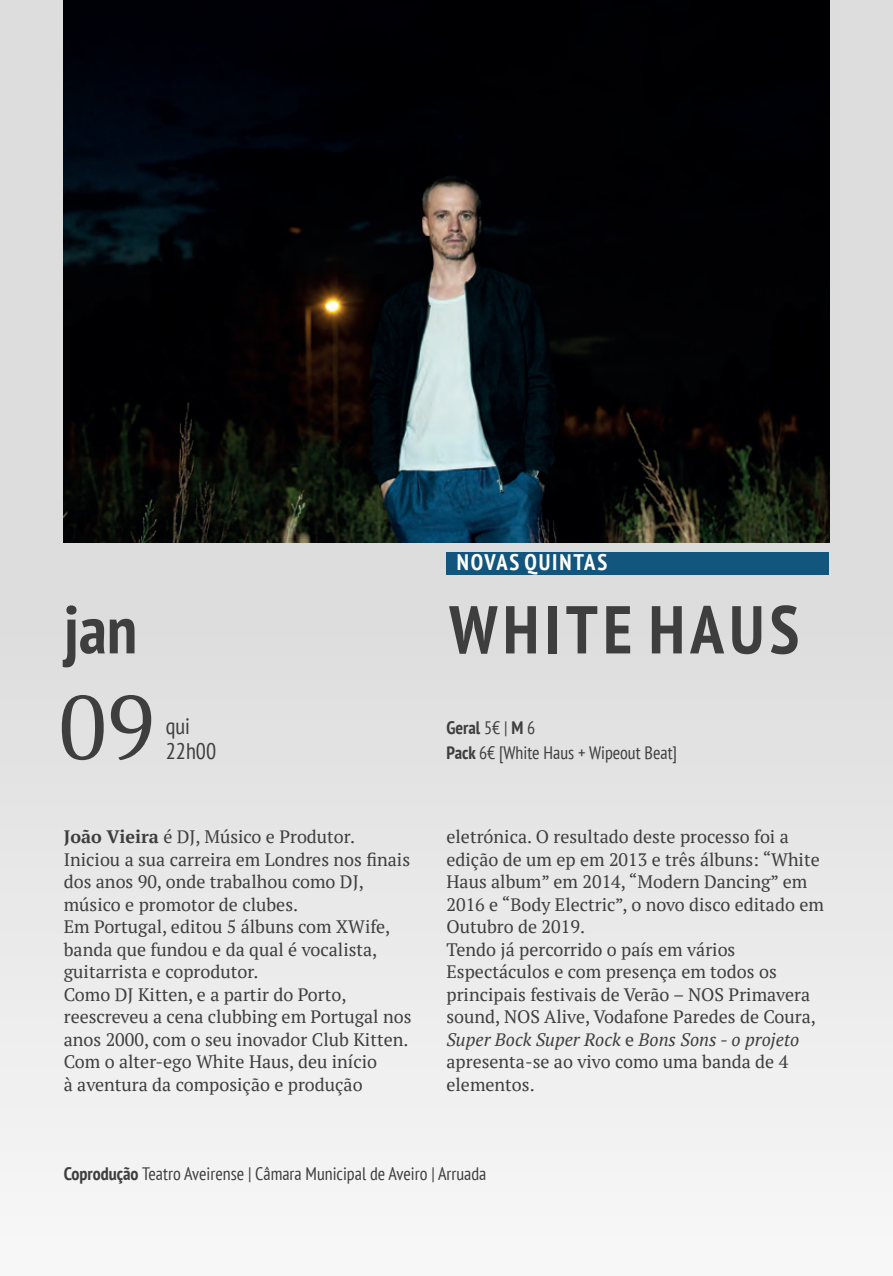
<style>
.page{position:relative;width:893px;height:1276px;background:#fff}
.page>*{position:absolute;margin:0;border:0;box-sizing:border-box;transform-origin:0 0}
.t1{font:90px "PT Serif";color:#3e3e3f}
.t2{font:700 condensed 67.5px "PT Sans";letter-spacing:.08em;color:#3e3e3f}
.t3{font:700 condensed 22.5px "PT Sans";letter-spacing:.08em;color:#fff}
.t4{font:condensed 22.5px "PT Sans";color:#3e3e3f}
.t5{font:18px/22.5px "PT Serif";color:#3e3e3f}
.t6{font:condensed 18px "PT Sans";color:#3e3e3f}
.t7{font:700 condensed 18px "PT Sans";color:#3e3e3f}
.s1{font-weight:400}
.s2{font-weight:700}
.s3{font-style:italic}
</style>
<div class="page">
<div style="left:0;top:0;width:893px;height:1276px;background:linear-gradient(to bottom,#d7d6d6,#f1f1f1)"></div>
<img style="left:64px;top:0;width:765px;height:542px">
<div style="left:446px;top:552px;width:383px;height:22px;background:#13567d"></div>
<h2 class="t2" style="left:64px;top:585px;width:75px">jan</h2>
<h1 class="t1" style="left:59px;top:669px;width:97px">09</h1>
<p class="t4" style="left:166px;top:711px;width:26px">qui</p>
<p class="t4" style="left:166px;top:737px;width:52px">22h00</p>
<p class="t3" style="left:457px;top:547px;width:152px">NOVAS QUINTAS</p>
<h2 class="t2" style="left:449px;top:585px;width:351px">WHITE HAUS</h2>
<p class="t7" style="left:446px;top:715px;width:90px">Geral <span class="s1">5€ |</span> M <span class="s1">6</span></p>
<p class="t6" style="left:446px;top:741px;width:232px"><span class="s2">Pack</span> 6€ [White Haus + Wipeout Beat]</p>
<p class="t5" style="left:64px;top:825px;width:349px"><span class="s2">João Vieira</span> é DJ, Músico e Produtor.<br>Iniciou a sua carreira em Londres nos finais dos anos 90, onde trabalhou como DJ, músico e promotor de clubes.<br>Em Portugal, editou 5 álbuns com XWife, banda que fundou e da qual é vocalista, guitarrista e coprodutor.<br>Como DJ Kitten, e a partir do Porto, reescreveu a cena clubbing em Portugal nos anos 2000, com o seu inovador Club Kitten.<br>Com o alter-ego White Haus, deu início<br>à aventura da composição e produção</p>
<p class="t5" style="left:446px;top:825px;width:379px">eletrónica. O resultado deste processo foi a edição de um ep em 2013 e três álbuns: “White Haus album” em 2014, “Modern Dancing” em 2016 e “Body Electric”, o novo disco editado em Outubro de 2019.<br>Tendo já percorrido o país em vários Espectáculos e com presença em todos os principais festivais de Verão – NOS Primavera sound, NOS Alive, Vodafone Paredes de Coura, <span class="s3">Super Bock Super Rock</span> e <span class="s3">Bons Sons - o projeto </span>apresenta-se ao vivo como uma banda de 4 elementos.</p>
<p class="t6" style="left:64px;top:1162px;width:424px"><span class="s2">Coprodução</span> Teatro Aveirense | Câmara Municipal de Aveiro | Arruada</p>
</div>
